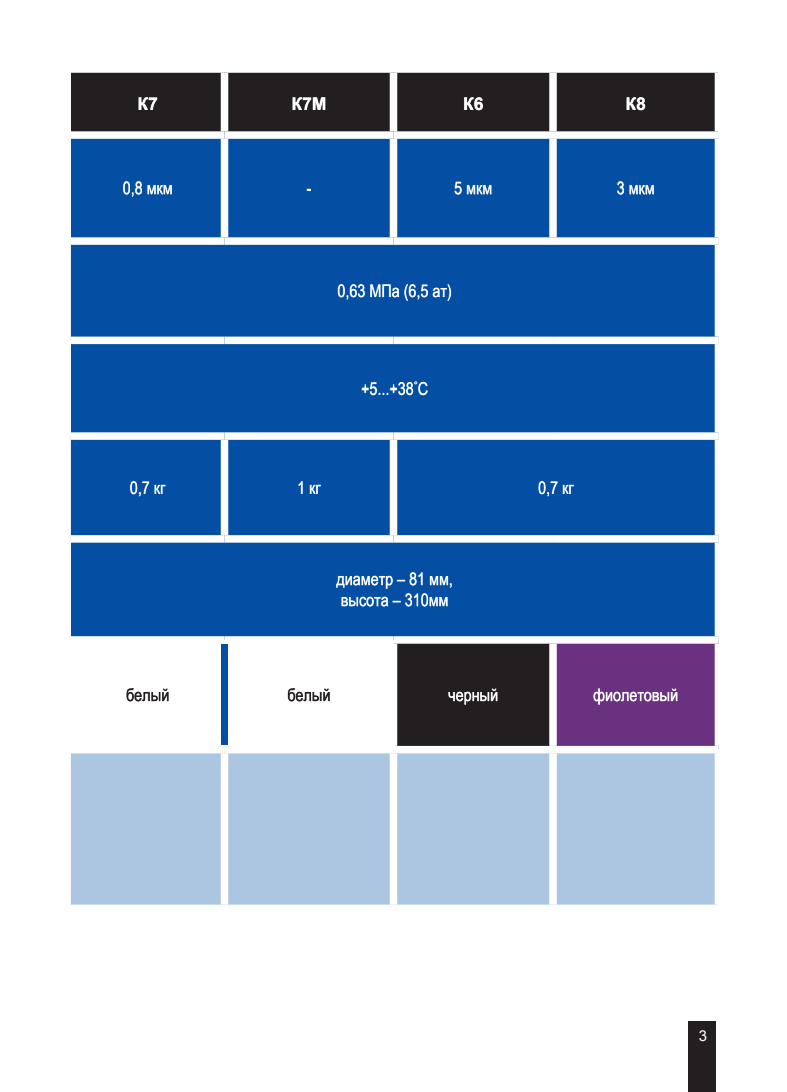
<style>
.page{position:relative;width:787px;height:1092px;background:#fff}
.page>*{position:absolute;margin:0;border:0;box-sizing:border-box;transform-origin:0 0}
.t1{font:17.5px/21px "Arial Narrow";color:#fff}
.t2{font:17.5px "Arial Narrow";color:#231f20}
.t3{font:700 17.5px "Arial";color:#fff}
.t4{font:15px "Arial";color:#fff}
</style>
<div class="page">
<div style="left:71px;top:73px;width:643px;height:672px;background:#231f20"></div>
<div style="left:71px;top:139px;width:643px;height:497px;background:#044fa3"></div>
<div style="left:71px;top:640px;width:153px;height:109px;background:#fff"></div>
<div style="left:224px;top:640px;width:169px;height:109px;background:#fff"></div>
<div style="left:553px;top:640px;width:165px;height:109px;background:#6a3180"></div>
<div style="left:71px;top:753px;width:643px;height:151px;background:#acc5e1"></div>
<div style="left:221px;top:440px;width:7px;height:95px;background:#fff"></div>
<div style="left:221px;top:73px;width:7px;height:58px;background:#fff"></div>
<div style="left:390px;top:73px;width:7px;height:58px;background:#fff"></div>
<div style="left:549px;top:73px;width:8px;height:58px;background:#fff"></div>
<div style="left:71px;top:131px;width:153px;height:8px;background:#fff"></div>
<div style="left:221px;top:139px;width:7px;height:98px;background:#fff"></div>
<div style="left:224px;top:131px;width:169px;height:8px;background:#fff"></div>
<div style="left:393px;top:131px;width:160px;height:8px;background:#fff"></div>
<div style="left:553px;top:131px;width:165px;height:8px;background:#fff"></div>
<div style="left:390px;top:139px;width:7px;height:98px;background:#fff"></div>
<div style="left:549px;top:139px;width:8px;height:98px;background:#fff"></div>
<div style="left:71px;top:237px;width:153px;height:8px;background:#fff"></div>
<div style="left:224px;top:237px;width:169px;height:8px;background:#fff"></div>
<div style="left:393px;top:237px;width:160px;height:8px;background:#fff"></div>
<div style="left:553px;top:237px;width:165px;height:8px;background:#fff"></div>
<div style="left:71px;top:336px;width:153px;height:8px;background:#fff"></div>
<div style="left:224px;top:336px;width:169px;height:8px;background:#fff"></div>
<div style="left:393px;top:336px;width:160px;height:8px;background:#fff"></div>
<div style="left:553px;top:336px;width:165px;height:8px;background:#fff"></div>
<div style="left:71px;top:432px;width:153px;height:8px;background:#fff"></div>
<div style="left:224px;top:432px;width:169px;height:8px;background:#fff"></div>
<div style="left:393px;top:432px;width:160px;height:8px;background:#fff"></div>
<div style="left:553px;top:432px;width:165px;height:8px;background:#fff"></div>
<div style="left:390px;top:440px;width:7px;height:95px;background:#fff"></div>
<div style="left:71px;top:535px;width:153px;height:7px;background:#fff"></div>
<div style="left:224px;top:535px;width:169px;height:7px;background:#fff"></div>
<div style="left:393px;top:535px;width:160px;height:7px;background:#fff"></div>
<div style="left:553px;top:535px;width:165px;height:7px;background:#fff"></div>
<div style="left:71px;top:636px;width:153px;height:7px;background:#fff"></div>
<svg style="left:227px;top:644px;width:1px;height:101px"></svg>
<div style="left:224px;top:636px;width:169px;height:7px;background:#fff"></div>
<div style="left:393px;top:636px;width:160px;height:7px;background:#fff"></div>
<div style="left:553px;top:636px;width:165px;height:7px;background:#fff"></div>
<div style="left:390px;top:643px;width:7px;height:102px;background:#fff"></div>
<div style="left:549px;top:643px;width:8px;height:102px;background:#fff"></div>
<div style="left:714px;top:643px;width:8px;height:102px;background:#fff"></div>
<div style="left:221px;top:753px;width:7px;height:151px;background:#fff"></div>
<div style="left:553px;top:745px;width:165px;height:8px;background:#fff"></div>
<div style="left:390px;top:753px;width:7px;height:151px;background:#fff"></div>
<div style="left:549px;top:753px;width:8px;height:151px;background:#fff"></div>
<svg style="left:593px;top:688px;width:84px;height:16px"></svg>
<svg style="left:449px;top:688px;width:48px;height:16px"></svg>
<svg style="left:288px;top:688px;width:42px;height:13px"></svg>
<svg style="left:127px;top:688px;width:41px;height:13px"></svg>
<svg style="left:336px;top:572px;width:115px;height:34px;background:#326fb3"></svg>
<svg style="left:539px;top:481px;width:34px;height:15px"></svg>
<svg style="left:299px;top:481px;width:22px;height:13px"></svg>
<svg style="left:130px;top:481px;width:35px;height:15px"></svg>
<svg style="left:362px;top:381px;width:65px;height:14px"></svg>
<svg style="left:338px;top:284px;width:113px;height:17px;background:#3974b6"></svg>
<svg style="left:617px;top:182px;width:36px;height:13px"></svg>
<svg style="left:455px;top:182px;width:36px;height:13px"></svg>
<svg style="left:123px;top:182px;width:49px;height:15px"></svg>
<svg style="left:627px;top:97px;width:18px;height:13px"></svg>
<svg style="left:464px;top:97px;width:19px;height:13px"></svg>
<svg style="left:293px;top:97px;width:32px;height:13px"></svg>
<svg style="left:139px;top:97px;width:18px;height:13px"></svg>
<div style="left:688px;top:1020px;width:28px;height:71px;background:#231f20"></div>
<div style="left:221px;top:644px;width:6px;height:101px;background:#044fa3"></div>
<p class="t3" style="left:137px;top:92px;width:22px">К7</p>
<p class="t3" style="left:291px;top:92px;width:36px">К7М</p>
<p class="t3" style="left:463px;top:92px;width:22px">К6</p>
<p class="t3" style="left:625px;top:92px;width:22px">К8</p>
<p class="t1" style="left:123px;top:177px;width:51px">0,8 мкм</p>
<p class="t1" style="left:306px;top:178px;width:6px">-</p>
<p class="t1" style="left:454px;top:177px;width:39px">5 мкм</p>
<p class="t1" style="left:616px;top:177px;width:39px">3 мкм</p>
<p class="t1" style="left:337px;top:280px;width:116px">0,63 МПа (6,5 ат)</p>
<p class="t1" style="left:361px;top:378px;width:69px">+5...+38<sup>°</sup>С</p>
<p class="t1" style="left:130px;top:476px;width:37px">0,7 кг</p>
<p class="t1" style="left:297px;top:476px;width:25px">1 кг</p>
<p class="t1" style="left:538px;top:476px;width:37px">0,7 кг</p>
<p class="t1" style="left:336px;top:568px;width:118px">диаметр – 81 мм, высота – 310мм</p>
<p class="t2" style="left:126px;top:682px;width:45px">белый</p>
<p class="t2" style="left:287px;top:682px;width:45px">белый</p>
<p class="t1" style="left:448px;top:683px;width:52px">черный</p>
<p class="t1" style="left:593px;top:683px;width:87px">фиолетовый</p>
<p class="t4" style="left:698px;top:1026px;width:10px">3</p>
</div>
